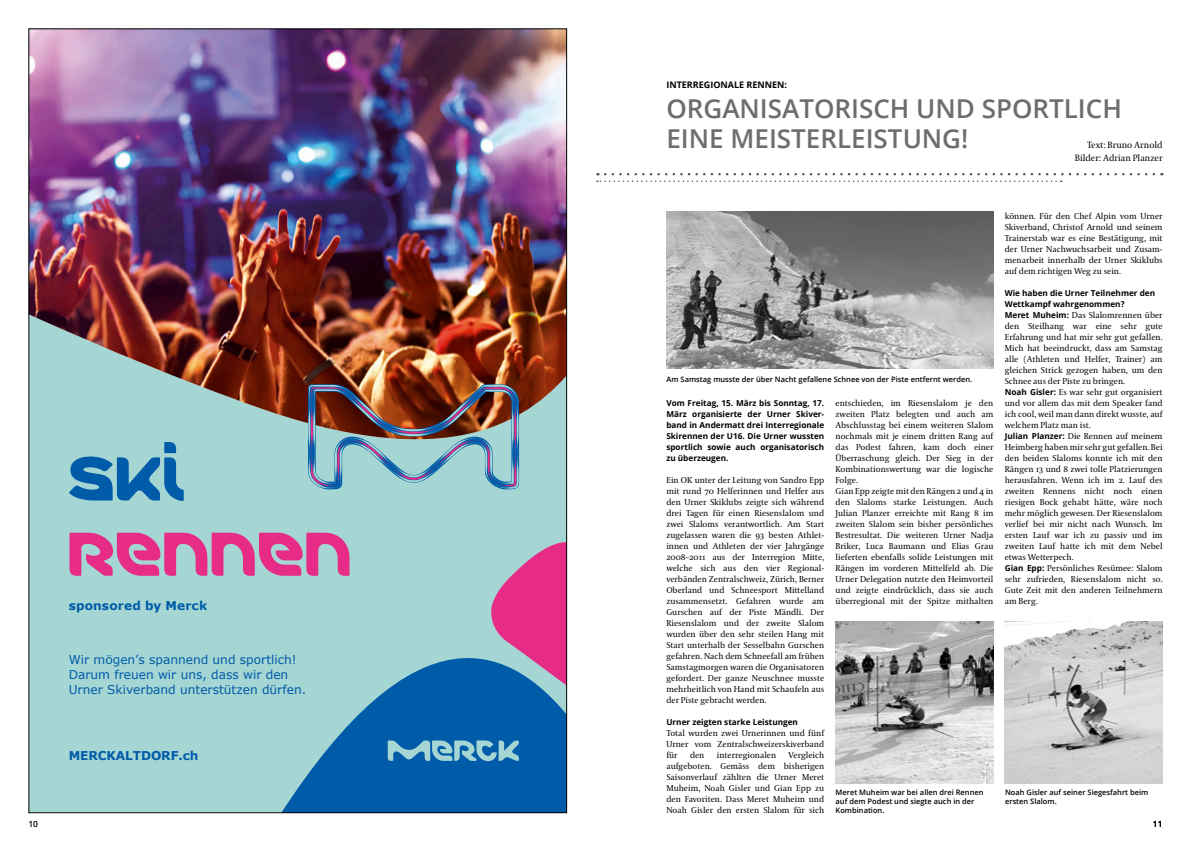
<style>
.page{position:relative;width:1191px;height:842px;background:#fff}
.page>*{position:absolute;margin:0;border:0;box-sizing:border-box;transform-origin:0 0}
.t1{font:62.7px/75.3px "Merck";color:#e72c88}
.Hauptitel{font:600 26px/30px "Open Sans";color:#6d6d6d}
.t2{font:12.2px/14.6px "Verdana";color:#005ba8}
.t3{font:700 12.2px "Verdana";letter-spacing:.015em;color:#005ba8}
.t4{font:700 12.2px "Verdana";letter-spacing:-.005em;color:#005ba8}
.Hauptitel-2{font:9px/13px "Coranto 2";color:#000;text-align:right}
.Untertitel{font:700 9px "Open Sans";color:#000}
.Grundschrift{font:8.5px/11px "Coranto 2";color:#000;text-align:justify}
.t5{font:600 8.5px "Open Sans";color:#000}
.Untertitel_kleiner{font:700 8.2px/11px "Open Sans";color:#000;text-align:justify}
.Legende{font:600 7.5px/9px "Open Sans";color:#000}
.s1{color:#005ba8}
.s2{font-family:"Open Sans";font-weight:700;font-size:8.2px}
</style>
<div class="page">
<img style="left:666px;top:211px;width:327px;height:158px">
<svg style="left:597px;top:173px;width:556px;height:2px"></svg>
<svg style="left:597px;top:181px;width:464px;height:1px"></svg>
<div style="left:29px;top:29px;width:537px;height:783px;background:#a5d6d4"></div>
<svg style="left:282px;top:658px;width:283px;height:153px;fill:#005ba8"></svg>
<svg style="left:489px;top:542px;width:76px;height:168px"></svg>
<svg style="left:388px;top:740px;width:131px;height:21px"></svg>
<img style="left:30px;top:30px;width:535px;height:424px">
<img style="left:308px;top:384px;width:211px;height:105px">
<img style="left:1004px;top:622px;width:158px;height:162px">
<img style="left:835px;top:622px;width:158px;height:162px">
<p class="t1" style="left:69px;top:441px;width:286px"><span class="s1">SKI<br></span>RENNEN</p>
<p class="t3" style="left:69px;top:597px;width:140px">sponsored by Merck</p>
<p class="t2" style="left:69px;top:653px;width:239px">Wir mögen’s spannend und sportlich!<br>Darum freuen wir uns, dass wir den<br>Urner Skiverband unterstützen dürfen.</p>
<p class="t4" style="left:69px;top:748px;width:131px">MERCKALTDORF.ch</p>
<p class="Untertitel" style="left:666px;top:78px;width:122px">INTERREGIONALE RENNEN:</p>
<p class="Hauptitel" style="left:666px;top:93px;width:457px">ORGANISATORISCH UND SPORTLICH<br>EINE MEISTERLEISTUNG!</p>
<p class="Hauptitel-2" style="left:1074px;top:138px;width:89px">Text: Bruno Arnold<br>Bilder: Adrian Planzer</p>
<p class="Grundschrift" style="left:1004px;top:211px;width:159px">können. Für den Chef Alpin vom Urner Skiverband, Christof Arnold und seinem Trainerstab war es eine Bestätigung, mit der Urner Nachwuchsarbeit und Zusam&shy;menarbeit innerhalb der Urner Skiklubs auf dem richtigen Weg zu sein.</p>
<p class="Untertitel_kleiner" style="left:1004px;top:287px;width:152px">Wie haben die Urner Teilnehmer den<br>Wettkampf wahrgenommen?</p>
<p class="Grundschrift" style="left:1004px;top:310px;width:159px"><span class="s2">Meret Muheim:</span> Das Slalomrennen über den Steilhang war eine sehr gute Erfahrung und hat mir sehr gut gefallen.<br>Mich hat beeindruckt, dass am Samstag alle (Athleten und Helfer, Trainer) am gleichen Strick gezogen haben, um den Schnee aus der Piste zu bringen.</p>
<p class="Grundschrift" style="left:1004px;top:387px;width:159px"><span class="s2">Noah Gisler:</span> Es war sehr gut organisiert und vor allem das mit dem Speaker fand ich cool, weil man dann direkt wusste, auf welchem Platz man ist.</p>
<p class="Grundschrift" style="left:1004px;top:431px;width:159px"><span class="s2">Julian Planzer:</span> Die Rennen auf meinem Heimberg haben mir sehr gut gefallen. Bei den beiden Slaloms konnte ich mit den Rängen 13 und 8 zwei tolle Platzierungen herausfahren. Wenn ich im 2. Lauf des zweiten Rennens nicht noch einen riesigen Bock gehabt hätte, wäre noch mehr möglich gewesen. Der Riesenslalom verlief bei mir nicht nach Wunsch. Im ersten Lauf war ich zu passiv und im zweiten Lauf hatte ich mit dem Nebel etwas Wetterpech.</p>
<p class="Grundschrift" style="left:1004px;top:563px;width:159px"><span class="s2">Gian Epp:</span> Persönliches Resümee: Slalom sehr zufrieden, Riesenslalom nicht so.<br>Gute Zeit mit den anderen Teilnehmern am Berg.</p>
<p class="Legende" style="left:666px;top:374px;width:307px">Am Samstag musste der über Nacht gefallene Schnee von der Piste entfernt werden.</p>
<p class="Grundschrift" style="left:835px;top:398px;width:159px">entschieden, im Riesenslalom je den zweiten Platz belegten und auch am Abschlusstag bei einem weiteren Slalom nochmals mit je einem dritten Rang auf das Podest fahren, kam doch einer Überraschung gleich. Der Sieg in der Kombinationswertung war die logische Folge.</p>
<p class="Grundschrift" style="left:835px;top:486px;width:159px">Gian Epp zeigte mit den Rängen 2 und 4 in den Slaloms starke Leistungen. Auch Julian Planzer erreichte mit Rang 8 im zweiten Slalom sein bisher persönliches Bestresultat. Die weiteren Urner Nadja Briker, Luca Baumann und Elias Grau lieferten ebenfalls solide Leistungen mit Rängen im vorderen Mittelfeld ab. Die Urner Delegation nutzte den Heimvorteil und zeigte eindrücklich, dass sie auch überregional mit der Spitze mithalten</p>
<p class="Untertitel_kleiner" style="left:666px;top:397px;width:159px">Vom Freitag, 15. März bis Sonntag, 17.<br>März organisierte der Urner Skiver&shy;band in Andermatt drei Interregionale Skirennen der U16. Die Urner wussten sportlich sowie auch organisatorisch zu überzeugen.</p>
<p class="Grundschrift" style="left:666px;top:475px;width:159px">Ein OK unter der Leitung von Sandro Epp mit rund 70 Helferinnen und Helfer aus den Urner Skiklubs zeigte sich während drei Tagen für einen Riesenslalom und zwei Slaloms verantwortlich. Am Start zugelassen waren die 93 besten Athlet&shy;innen und Athleten der vier Jahrgänge 2008–2011 aus der Interregion Mitte, welche sich aus den vier Re gio nal&shy;verbänden Zentralschweiz, Zü rich, Berner Oberland und Schneesport Mittelland zusammensetzt. Gefahren wurde am Gurschen auf der Piste Mändli. Der Riesenslalom und der zweite Slalom wurden über den sehr steilen Hang mit Start unterhalb der Sesselbahn Gurschen gefahren. Nach dem Schneefall am frühen Samstagmorgen waren die Organisatoren gefordert. Der ganze Neuschnee musste mehrheitlich von Hand mit Schaufeln aus der Piste gebracht werden.</p>
<p class="Untertitel_kleiner" style="left:666px;top:716px;width:133px">Urner zeigten starke Leistungen</p>
<p class="Grundschrift" style="left:666px;top:728px;width:159px">Total wurden zwei Urnerinnen und fünf Urner vom Zentralschweizerskiverband für</p>
<p class="Grundschrift" style="left:666px;top:750px;width:159px;text-indent:122px">Vergleich aufgeboten. Gemäss dem bisherigen Saisonverlauf zählten die Urner Meret Muheim, Noah Gisler und Gian Epp zu den Favoriten. Dass Meret Muheim und Noah Gisler den ersten Slalom für sich</p>
<p class="Grundschrift" style="left:690px;top:750px;width:16px">den</p>
<p class="Grundschrift" style="left:717px;top:750px;width:61px">interregionalen</p>
<p class="Legende" style="left:835px;top:788px;width:149px">Meret Muheim war bei allen drei Rennen auf dem Podest und siegte auch in der<br>Kombination.</p>
<p class="Legende" style="left:1005px;top:788px;width:145px">Noah Gisler auf seiner Siegesfahrt beim ersten Slalom.</p>
<p class="t5" style="left:28px;top:818px;width:11px">10</p>
<p class="t5" style="left:1153px;top:818px;width:11px">11</p>
</div>
